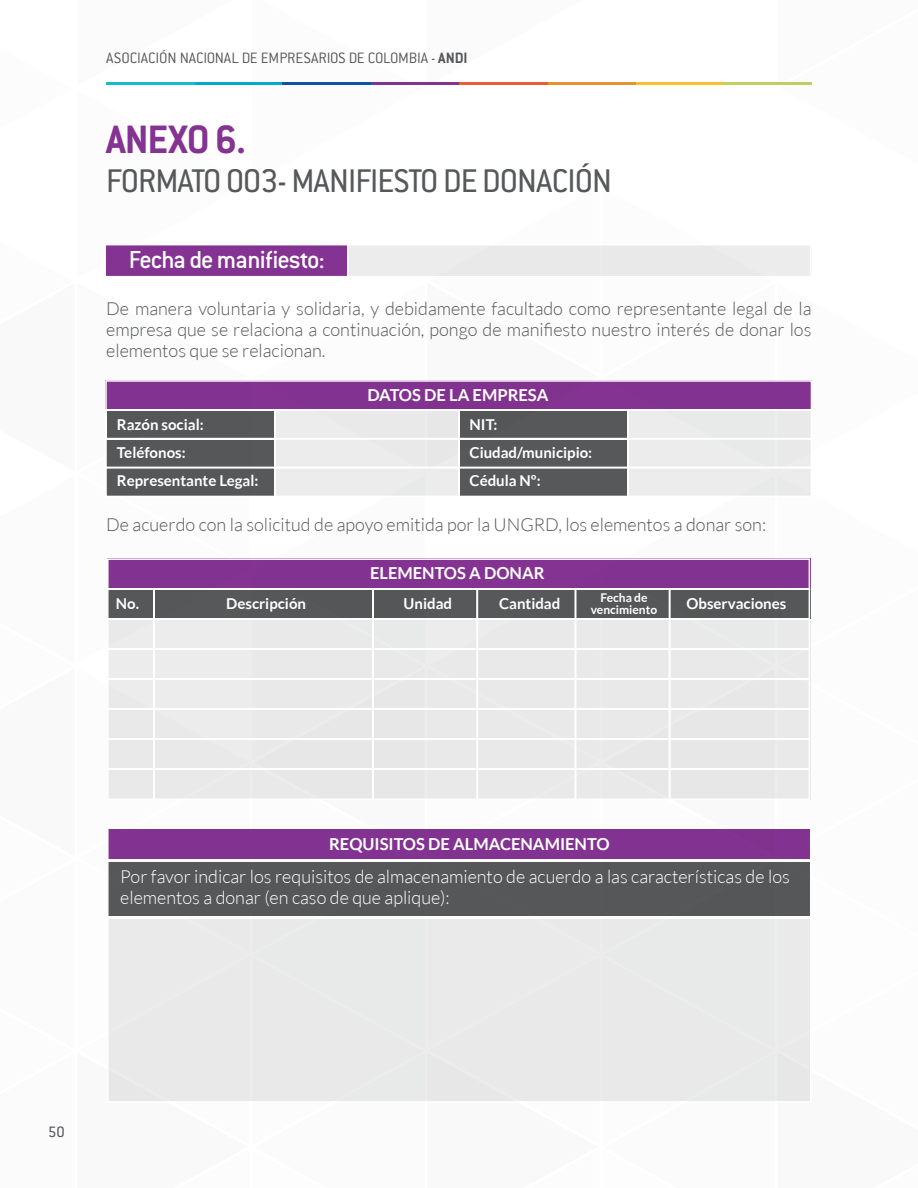
<style>
.page{position:relative;width:918px;height:1188px;background:#fff}
.page>*{position:absolute;margin:0;border:0;box-sizing:border-box;transform-origin:0 0}
.t1{font:700 43.5px "Conduit ITC Std";letter-spacing:-.025em;color:#843392}
.t2{font:36px "Conduit ITC Std";letter-spacing:-.025em;color:#57585a}
.t3{font:500 27px "Conduit ITC Std";letter-spacing:-.04em;color:#fff}
.t4{font:300 18px/21px "Lato";color:#57585a;text-align:justify}
.t5{font:300 18px/21px "Lato";color:#fff}
.t6{font:700 16.5px "Lato";color:#fff}
.t7{font:300 16.5px "Conduit ITC Std";letter-spacing:-.01em;color:#57585a}
.t8{font:16.5px "Conduit ITC Std";color:#57585a}
.t9{font:700 15px/27.9px "Lato";color:#fff}
.t10{font:700 12px/12px "Lato";color:#fff;text-align:center}
.s1{font-weight:700}
</style>
<div class="page">
<hr style="left:724px;top:83px;width:88px;height:2px;background:#bbd162">
<hr style="left:194px;top:83px;width:89px;height:2px;background:#00a9d0">
<hr style="left:106px;top:83px;width:88px;height:2px;background:#14bccc">
<hr style="left:371px;top:83px;width:88px;height:2px;background:#843392">
<hr style="left:283px;top:83px;width:88px;height:2px;background:#0e52a3">
<hr style="left:635px;top:83px;width:89px;height:2px;background:#fbbf30">
<hr style="left:547px;top:83px;width:88px;height:2px;background:#e8922d">
<hr style="left:459px;top:83px;width:88px;height:2px;background:#f05933">
<div style="left:105px;top:245px;width:706px;height:32px;background:#e9e9ea"></div>
<div style="left:104px;top:244px;width:708px;height:33px;border:2px solid #fff"></div>
<div style="left:104px;top:244px;width:245px;height:33px;background:#843392;border:2px solid #fff"></div>
<svg style="left:105px;top:380px;width:707px;height:116px;background:#a290a7"></svg>
<svg style="left:107px;top:558px;width:704px;height:242px;background:#cec5d0"></svg>
<svg style="left:108px;top:829px;width:702px;height:272px;background:#c0b8c3"></svg>
<p class="t7" style="left:106px;top:48px;width:363px">ASOCIACIÓN NACIONAL DE EMPRESARIOS DE COLOMBIA - <span class="s1">ANDI</span></p>
<h1 class="t1" style="left:106px;top:114px;width:142px">ANEXO 6.</h1>
<h2 class="t2" style="left:106px;top:159px;width:507px">FORMATO 003- MANIFIESTO DE DONACIÓN</h2>
<h3 class="t3" style="left:129px;top:244px;width:197px">Fecha de manifiesto:</h3>
<p class="t4" style="left:106px;top:298px;width:707px">De manera voluntaria y solidaria, y debidamente facultado como representante legal de la empresa que se relaciona a continuación, pongo de manifiesto nuestro interés de donar los elementos que se relacionan.</p>
<p class="t6" style="left:367px;top:386px;width:183px">DATOS DE LA EMPRESA</p>
<p class="t9" style="left:117px;top:410px;width:143px">Razón social:<br>Teléfonos:<br>Representante Legal:</p>
<p class="t9" style="left:470px;top:410px;width:124px">NIT:<br>Ciudad/municipio:<br>Cédula Nº:</p>
<p class="t4" style="left:106px;top:514px;width:662px">De acuerdo con la solicitud de apoyo emitida por la UNGRD, los elementos a donar son:</p>
<p class="t6" style="left:370px;top:563px;width:176px">ELEMENTOS A DONAR</p>
<p class="t9" style="left:116px;top:589px;width:25px">No.</p>
<p class="t9" style="left:226px;top:589px;width:81px">Descripción</p>
<p class="t9" style="left:404px;top:589px;width:50px">Unidad</p>
<p class="t9" style="left:499px;top:589px;width:63px">Cantidad</p>
<p class="t10" style="left:591px;top:591px;width:68px">Fecha de vencimiento</p>
<p class="t9" style="left:687px;top:589px;width:101px">Observaciones</p>
<p class="t6" style="left:329px;top:834px;width:282px">REQUISITOS DE ALMACENAMIENTO</p>
<p class="t5" style="left:120px;top:866px;width:671px">Por favor indicar los requisitos de almacenamiento de acuerdo a las características de los elementos a donar (en caso de que aplique):</p>
<p class="t8" style="left:48px;top:1122px;width:18px">50</p>
</div>
